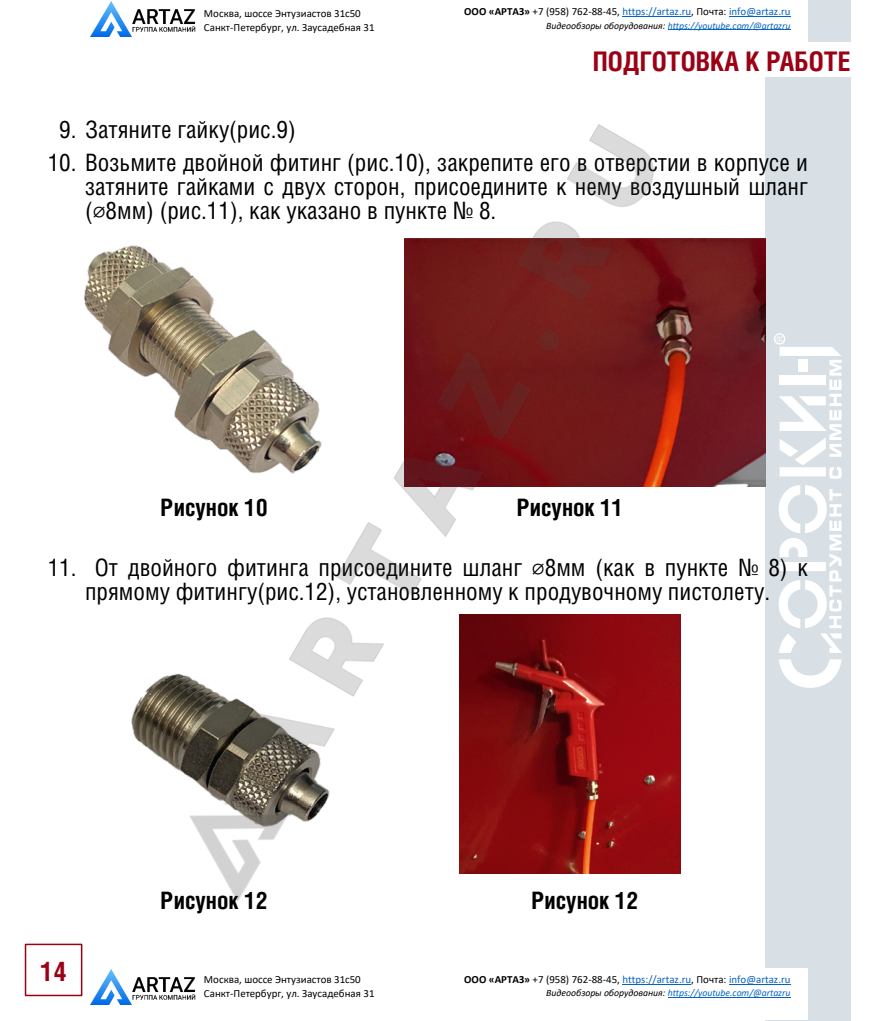
<style>
.page{position:relative;width:893px;height:1021px;background:#fff}
.page>*{position:absolute;margin:0;border:0;box-sizing:border-box;transform-origin:0 0}
.t1{font:700 27px "Helios Cond";color:#9c0015}
.t2{font:24px/24px "Helios Cond";color:#000;text-align:justify}
.t3{font:700 24px "Helios Cond";color:#000}
.t4{font:10.8px "Calibri";color:#0563c1}
.t5{font:10.8px/14.4px "Calibri";color:#000}
.t6{font:italic 9.6px "Calibri";letter-spacing:-.005em;color:#0563c1}
.s1{font-weight:700;color:#000}
.s2{color:#000}
.s3{font-family:"Cambria"}
</style>
<div class="page">
<div style="left:765px;top:0;width:85px;height:1020px;background:#d8e0e6"></div>
<svg style="left:779px;top:659px;width:62px;height:28px"></svg>
<svg style="left:779px;top:485px;width:63px;height:168px"></svg>
<svg style="left:774px;top:333px;width:68px;height:146px"></svg>
<div style="left:25px;top:943px;width:57px;height:53px;border:2px solid #9c0015"></div>
<div style="left:43px;top:43px;width:816px;height:34px;background:#fff"></div>
<img style="left:84px;top:245px;width:67px;height:132px">
<img style="left:687px;top:238px;width:78px;height:248px">
<img style="left:131px;top:686px;width:20px;height:65px">
<div style="left:396px;top:967px;width:411px;height:52px;background:#fff"></div>
<hr style="left:622px;top:984px;width:69px;height:1px;background:#0563c1">
<hr style="left:729px;top:984px;width:62px;height:1px;background:#0563c1">
<hr style="left:668px;top:997px;width:123px;height:1px;background:#0563c1">
<img style="left:91px;top:969px;width:105px;height:35px">
<img style="left:151px;top:124px;width:536px;height:777px">
<div style="left:396px;top:0;width:411px;height:43px;background:#fff"></div>
<hr style="left:622px;top:16px;width:69px;height:1px;background:#0563c1">
<hr style="left:729px;top:16px;width:62px;height:1px;background:#0563c1">
<hr style="left:668px;top:30px;width:123px;height:1px;background:#0563c1">
<img style="left:91px;top:2px;width:105px;height:35px">
<p class="t5" style="left:204px;top:7px;width:172px">Москва, шоссе Энтузиастов 31с50<br>Санкт-Петербург, ул. Заусадебная 31</p>
<p class="t4" style="left:464px;top:7px;width:328px"><span class="s1">ООО «АРТАЗ»</span> <span class="s2">+7 (958) 762-88-45,</span> https://artaz.ru<span class="s2">, Почта:</span> info@artaz.ru</p>
<p class="t6" style="left:546px;top:21px;width:246px"><span class="s2">Видеообзоры оборудования:</span> https://youtube.com/@artazru</p>
<p class="t1" style="left:593px;top:45px;width:259px">ПОДГОТОВКА К РАБОТЕ</p>
<p class="t2" style="left:59px;top:117px;width:238px">9. Затяните гайку(рис.9)</p>
<p class="t2" style="left:85px;top:150px;width:724px;text-indent:-37px">10. Возьмите двойной фитинг (рис.10), закрепите его в отверстии в корпусе и затяните гайками с двух сторон, присоедините к нему воздушный шланг (<span class="s3">⌀</span>8мм) (рис.11), как указано в пункте № 8.</p>
<p class="t3" style="left:161px;top:493px;width:109px">Рисунок 10</p>
<p class="t3" style="left:517px;top:493px;width:108px">Рисунок 11</p>
<p class="t2" style="left:48px;top:555px;width:762px;text-align:center">11. От двойного фитинга присоедините шланг <span class="s3">⌀</span>8мм (как в пункте № 8) к прямому фитингу(рис.12), установленному к продувочному пистолету.</p>
<p class="t1" style="left:41px;top:955px;width:28px">14</p>
<p class="t3" style="left:161px;top:886px;width:109px">Рисунок 12</p>
<p class="t3" style="left:531px;top:886px;width:109px">Рисунок 12</p>
<p class="t5" style="left:204px;top:973px;width:172px">Москва, шоссе Энтузиастов 31с50<br>Санкт-Петербург, ул. Заусадебная 31</p>
<p class="t4" style="left:464px;top:974px;width:328px"><span class="s1">ООО «АРТАЗ»</span> <span class="s2">+7 (958) 762-88-45,</span> https://artaz.ru<span class="s2">, Почта:</span> info@artaz.ru</p>
<p class="t6" style="left:546px;top:988px;width:246px"><span class="s2">Видеообзоры оборудования:</span> https://youtube.com/@artazru</p>
</div>
